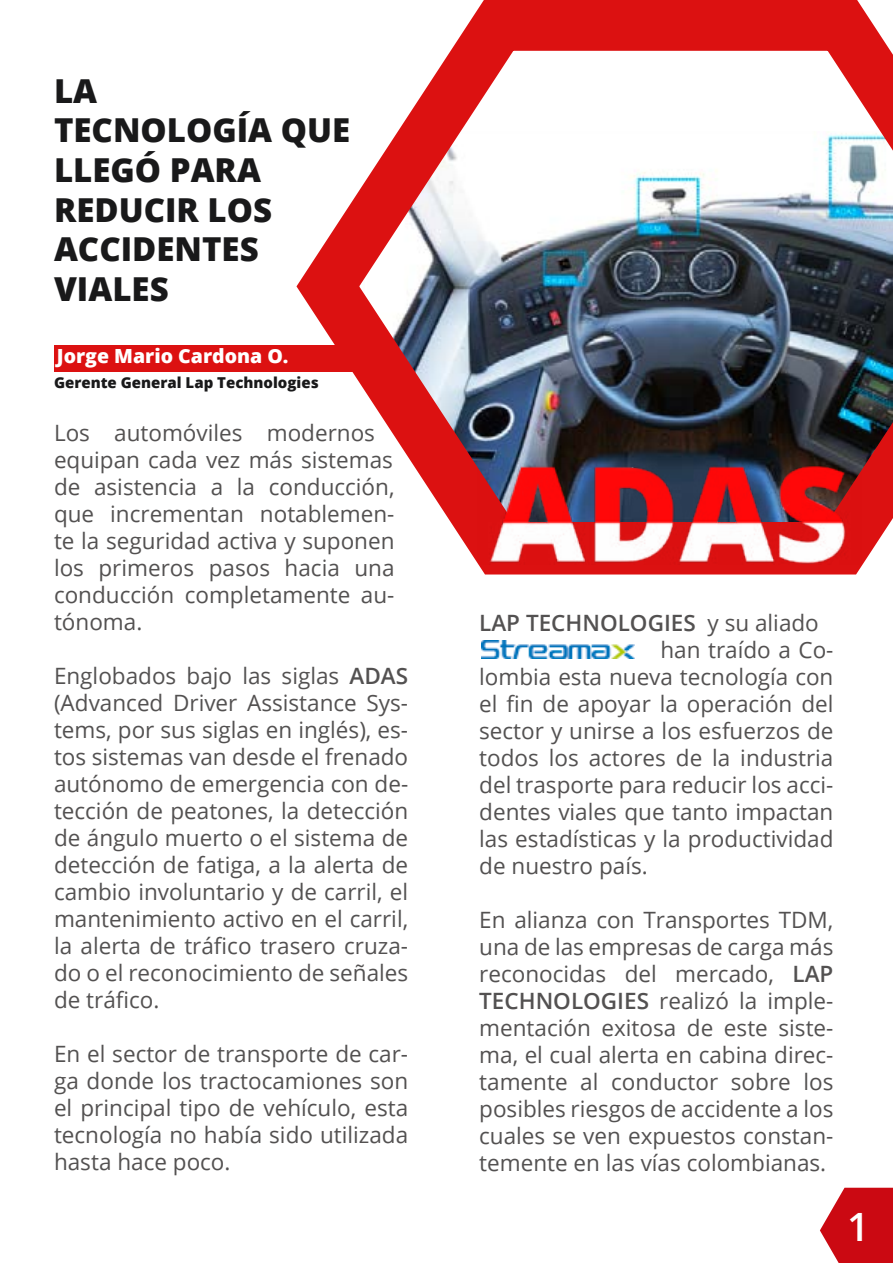
<style>
.page{position:relative;width:893px;height:1263px;background:#fff}
.page>*{position:absolute;margin:0;border:0;box-sizing:border-box;transform-origin:0 0}
.t1{font:600 39px "Open Sans";color:#fff}
.t2{font:800 33px/39.6px "Open Sans";color:#19191a}
.t3{font:22.5px/27px "Open Sans";color:#535151;text-align:justify}
.t4{font:600 22.5px "Open Sans";color:#535151}
.t5{font:800 19.5px "Open Sans";color:#fff}
.t6{font:800 15px "Open Sans";color:#19191a}
.s1{font-weight:600}
.s2{font-weight:400}
</style>
<div class="page">
<div style="left:55px;top:345px;width:300px;height:27px;background:#dc1111"></div>
<img style="left:481px;top:640px;width:153px;height:19px">
<img style="left:296px;top:0;width:597px;height:575px">
<img style="left:477px;top:464px;width:384px;height:100px">
<svg style="left:820px;top:1188px;width:73px;height:75px;background:#d22d35"></svg>
<h2 class="t2" style="left:54px;top:69px;width:298px">LA<br>TECNOLOGÍA QUE<br>LLEGÓ PARA<br>REDUCIR LOS<br>ACCIDENTES<br>VIALES</h2>
<p class="t5" style="left:57px;top:341px;width:233px">Jorge Mario Cardona O.</p>
<p class="t6" style="left:54px;top:371px;width:266px">Gerente General Lap Technologies</p>
<p class="t3" style="left:54px;top:419px;width:342px;text-align:left">Los automóviles modernos equipan cada vez más sistemas de asistencia a la conducción, que incrementan notablemen&shy;te la seguridad activa y suponen los primeros pasos hacia una conducción completamente au&shy;tónoma.</p>
<p class="t3" style="left:54px;top:661px;width:356px">Englobados bajo las siglas <span class="s1">ADAS </span>(Advanced Driver Assistance Sys&shy;tems, por sus siglas en inglés), es&shy;tos sistemas van desde el frenado autónomo de emergencia con de&shy;tección de peatones, la detección de ángulo muerto o el sistema de detección de fatiga, a la alerta de cambio involuntario y de carril, el mantenimiento activo en el carril, la alerta de tráfico trasero cruza&shy;do o el reconocimiento de señales de tráfico.</p>
<p class="t3" style="left:54px;top:1039px;width:356px">En el sector de transporte de car&shy;ga donde los tractocamiones son el principal tipo de vehículo, esta tecnología no había sido utilizada hasta hace poco.</p>
<p class="t4" style="left:479px;top:607px;width:341px">LAP TECHNOLOGIES <span class="s2">y su aliado</span></p>
<p class="t3" style="left:660px;top:635px;width:175px">han traído a Co-</p>
<p class="t3" style="left:479px;top:662px;width:356px">lombia esta nueva tecnología con</p>
<p class="t3" style="left:479px;top:689px;width:356px">el fin de apoyar la operación del</p>
<p class="t3" style="left:479px;top:716px;width:356px">sector y unirse a los esfuerzos de</p>
<p class="t3" style="left:479px;top:743px;width:356px">todos los actores de la industria</p>
<p class="t3" style="left:479px;top:770px;width:356px">del trasporte para reducir los acci-</p>
<p class="t3" style="left:479px;top:797px;width:356px">dentes viales que tanto impactan</p>
<p class="t3" style="left:479px;top:824px;width:356px">las estadísticas y la productividad</p>
<p class="t3" style="left:479px;top:851px;width:170px">de nuestro país.</p>
<p class="t3" style="left:479px;top:905px;width:356px">En alianza con Transportes TDM, una de las empresas de carga más reconocidas del mercado, <span class="s1">LAP TECHNOLOGIES</span> realizó la imple&shy;mentación exitosa de este siste&shy;ma, el cual alerta en cabina direc&shy;tamente al conductor sobre los posibles riesgos de accidente a los cuales se ven expuestos constan&shy;temente en las vías colombianas.</p>
<h1 class="t1" style="left:847px;top:1199px;width:24px">1</h1>
</div>
